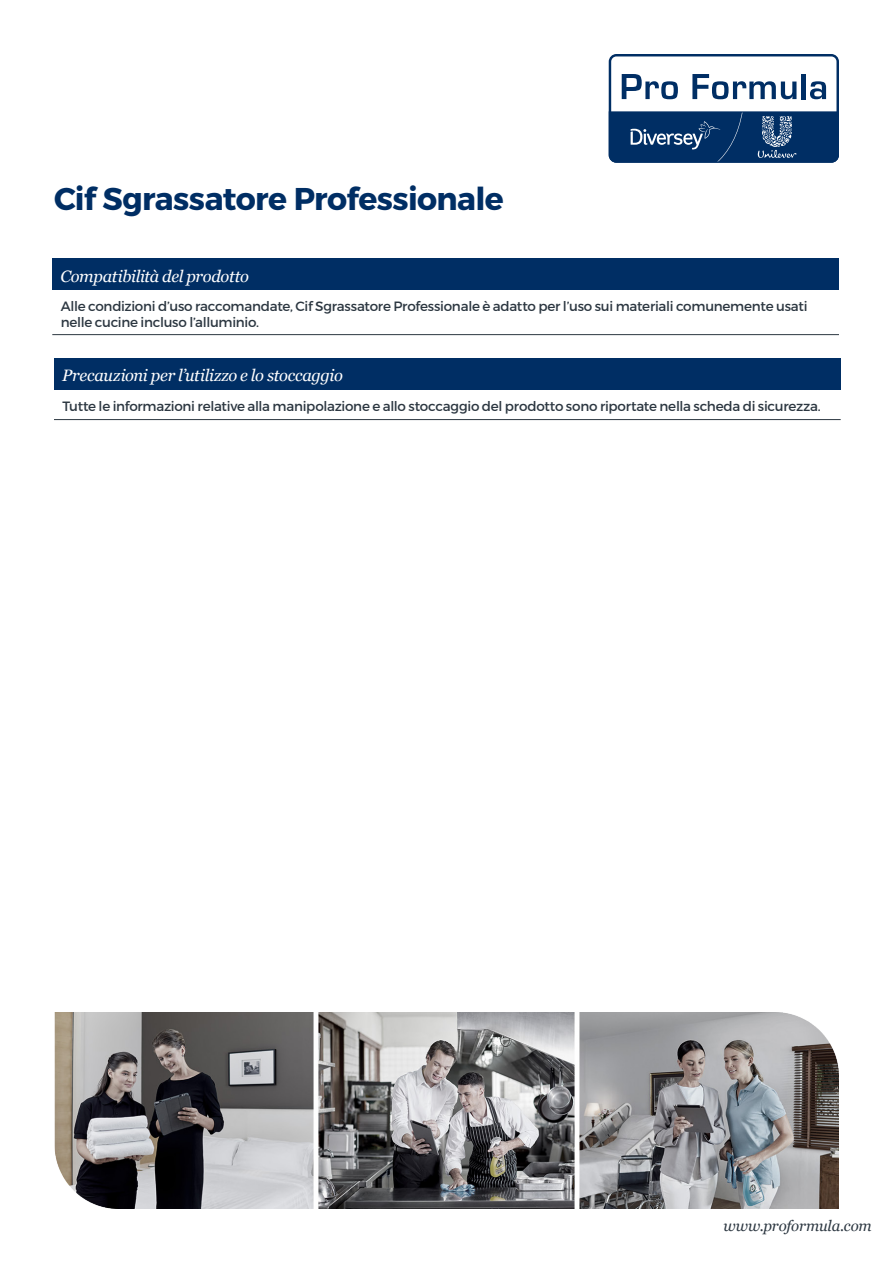
<style>
.page{position:relative;width:893px;height:1263px;background:#fff}
.page>*{position:absolute;margin:0;border:0;box-sizing:border-box;transform-origin:0 0}
.Product_Head_Blue_Pa{font:700 31.5px "Montserrat";letter-spacing:-.02em;color:#002e64}
.Table_Heads_Bold_Whi{font:italic 16.5px "Georgia";letter-spacing:-.02em;color:#fff}
.t1{font:italic 15px "Georgia";letter-spacing:-.01em;color:#2c3741}
.Table_Text_Black{font:13.5px/16.5px "Montserrat";letter-spacing:-.02em;color:#2c3741}
</style>
<div class="page">
<svg style="left:609px;top:54px;width:230px;height:109px"></svg>
<img style="left:54px;top:1013px;width:785px;height:196px">
<div style="left:54px;top:358px;width:787px;height:32px;background:#002e64"></div>
<hr style="left:54px;top:419px;width:787px;height:1px;background:#2c3741">
<div style="left:52px;top:258px;width:787px;height:32px;background:#002e64"></div>
<hr style="left:52px;top:334px;width:787px;height:1px;background:#2c3741">
<p class="Product_Head_Blue_Pa" style="left:54px;top:180px;width:451px">Cif Sgrassatore Professionale</p>
<p class="Table_Heads_Bold_Whi" style="left:60px;top:264px;width:190px">Compatibilità del prodotto</p>
<p class="Table_Text_Black" style="left:61px;top:298px;width:748px">Alle condizioni d’uso raccomandate, Cif Sgrassatore Professionale è adatto per l’uso sui materiali comunemente usati nelle cucine incluso l’alluminio.</p>
<p class="Table_Heads_Bold_Whi" style="left:62px;top:363px;width:282px">Precauzioni per l’utilizzo e lo stoccaggio</p>
<p class="Table_Text_Black" style="left:63px;top:398px;width:760px">Tutte le informazioni relative alla manipolazione e allo stoccaggio del prodotto sono riportate nella scheda di sicurezza.</p>
<p class="t1" style="left:723px;top:1215px;width:150px">www.proformula.com</p>
</div>
